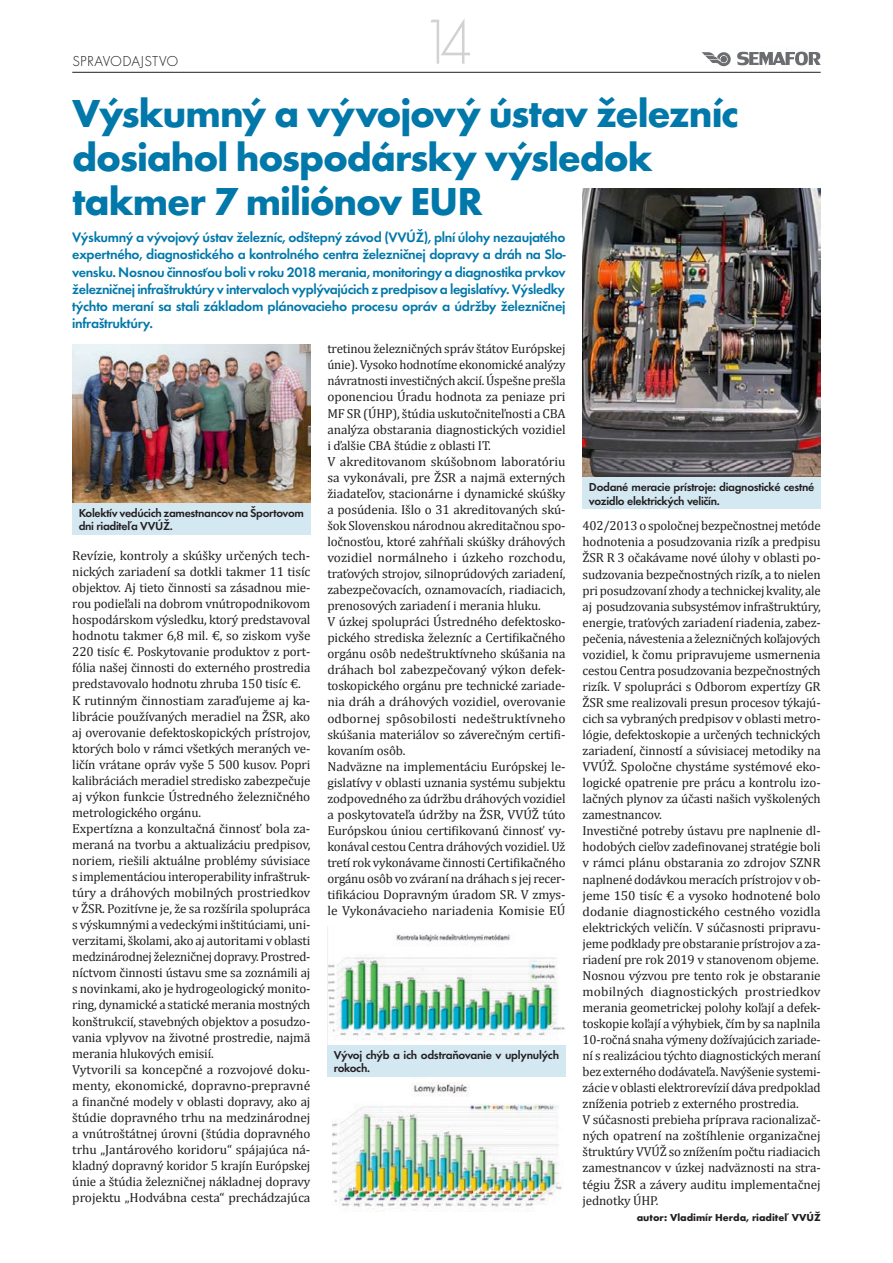
<style>
.page{position:relative;width:893px;height:1263px;background:#fff}
.page>*{position:absolute;margin:0;border:0;box-sizing:border-box;transform-origin:0 0}
.t1{font:66px "Futura TOT Ligh";color:#d1d2d4;scale:.9 1}
.t2{font:700 40.5px/43.5px "Futura TOT";letter-spacing:-.025em;color:#0078aa}
.t3{font:15px "Futura TOT Ligh";letter-spacing:.01em;color:#231f20}
.t4{font:600 14.25px/17.2px "Futura TOT";letter-spacing:-.02em;color:#0078aa;text-align:justify}
.t5{font:13.05px/16px "Cambria";letter-spacing:-.01em;color:#231f20}
.t6{font:600 12px/13.5px "Futura TOT";letter-spacing:-.025em;color:#231f20}
.t7{font:700 10.5px "Futura TOT";color:#231f20}
</style>
<div class="page">
<hr style="left:72px;top:72px;width:749px;height:1px;background:#231f20">
<svg style="left:737px;top:51px;width:84px;height:14px"></svg>
<svg style="left:702px;top:52px;width:29px;height:14px"></svg>
<img style="left:327px;top:1076px;width:239px;height:136px">
<img style="left:327px;top:927px;width:238px;height:118px">
<img style="left:583px;top:189px;width:238px;height:289px">
<img style="left:72px;top:345px;width:238px;height:159px">
<div style="left:583px;top:478px;width:238px;height:31px;background:#d4e8f2"></div>
<div style="left:327px;top:1045px;width:239px;height:31px;background:#d4e8f2"></div>
<div style="left:72px;top:504px;width:238px;height:31px;background:#d4e8f2"></div>
<p class="t3" style="left:72px;top:52px;width:108px">SPRAVODAJSTVO</p>
<h1 class="t1" style="left:420px;top:4px;width:59px">14</h1>
<h2 class="t2" style="left:72px;top:91px;width:668px">Výskumný a vývojový ústav železníc dosiahol hospodársky výsledok takmer 7 miliónov EUR</h2>
<p class="t4" style="left:72px;top:229px;width:495px">Výskumný a vývojový ústav železníc, odštepný závod (VVÚŽ), plní úlohy nezaujatého expertného, diagnostického a kontrolného centra železničnej dopravy a dráh na Slo&shy;vensku. Nosnou činnosťou boli v roku 2018 merania, monitoringy a diagnostika prvkov železničnej infraštruktúry v intervaloch vyplývajúcich z predpisov a legislatívy. Výsledky týchto meraní sa stali základom plánovacieho procesu opráv a údržby železničnej infraštruktúry.</p>
<p class="t6" style="left:79px;top:506px;width:227px">Kolektív vedúcich zamestnancov na Športovom dni riaditeľa VVÚŽ.</p>
<p class="t5" style="left:72px;top:547px;width:240px">Revízie, kontroly a skúšky určených tech&shy;nických zariadení sa dotkli takmer 11 tisíc objektov. Aj tieto činnosti sa zásadnou mie&shy;rou podieľali na dobrom vnútropodnikovom hospodárskom výsledku, ktorý predstavoval hodnotu takmer 6,8 mil. €, so ziskom vyše 220 tisíc €. Poskytovanie produktov z port&shy;fólia našej činnosti do externého prostredia predstavovalo hodnotu zhruba 150 tisíc €.<br>K rutinným činnostiam zaraďujeme aj ka&shy;librácie používaných meradiel na ŽSR, ako aj overovanie defektoskopických prístrojov, ktorých bolo v rámci všetkých meraných ve&shy;ličín vrátane opráv vyše 5 500 kusov. Popri kalibráciách meradiel stredisko zabezpečuje aj výkon funkcie Ústredného železničného metrologického orgánu.<br>Expertízna a konzultačná činnosť bola za&shy;meraná na tvorbu a aktualizáciu predpisov, noriem, riešili aktuálne problémy súvisiace s implementáciou interoperability infraštruk&shy;túry a dráhových mobilných prostriedkov v ŽSR. Pozitívne je, že sa rozšírila spolupráca s výskumnými a vedeckými inštitúciami, uni&shy;verzitami, školami, ako aj autoritami v oblasti medzinárodnej železničnej dopravy. Prostred&shy;níctvom činnosti ústavu sme sa zoznámili aj s novinkami, ako je hydrogeologický monito&shy;ring, dynamické a statické merania mostných konštrukcií, stavebných objektov a posudzo&shy;vania vplyvov na životné prostredie, najmä merania hlukových emisií.<br>Vytvorili sa koncepčné a rozvojové doku&shy;menty, ekonomické, dopravno-prepravné a finančné modely v oblasti dopravy, ako aj štúdie dopravného trhu na medzinárodnej a vnútroštátnej úrovni (štúdia dopravného trhu „Jantárového koridoru“ spájajúca ná&shy;kladný dopravný koridor 5 krajín Európskej únie a štúdia železničnej nákladnej dopravy projektu „Hodvábna cesta“ prechádzajúca</p>
<p class="t5" style="left:327px;top:341px;width:240px">tretinou železničných správ štátov Európskej únie). Vysoko hodnotíme ekonomické analýzy návratnosti investičných akcií. Úspešne prešla oponenciou Úradu hodnota za peniaze pri MF SR (ÚHP), štúdia uskutočniteľnosti a CBA analýza obstarania diagnostických vozidiel i ďalšie CBA štúdie z oblasti IT.<br>V akreditovanom skúšobnom laboratóriu sa vykonávali, pre ŽSR a najmä externých žiadateľov, stacionárne i dynamické skúšky a posúdenia. Išlo o 31 akreditovaných skú&shy;šok Slovenskou národnou akreditačnou spo&shy;ločnosťou, ktoré zahŕňali skúšky dráhových vozidiel normálneho i úzkeho rozchodu, traťových strojov, silnoprúdových zariadení, zabezpečovacích, oznamovacích, riadiacich, prenosových zariadení i merania hluku.<br>V úzkej spolupráci Ústredného defektosko&shy;pického strediska železníc a Certifikačného orgánu osôb nedeštruktívneho skúšania na dráhach bol zabezpečovaný výkon defek&shy;toskopického orgánu pre technické zariade&shy;nia dráh a dráhových vozidiel, overovanie odbornej spôsobilosti nedeštruktívneho skúšania materiálov so záverečným certifi&shy;kovaním osôb.<br>Nadväzne na implementáciu Európskej le&shy;gislatívy v oblasti uznania systému subjektu zodpovedného za údržbu dráhových vozidiel a poskytovateľa údržby na ŽSR, VVÚŽ túto Európskou úniou certifikovanú činnosť vy&shy;konával cestou Centra dráhových vozidiel. Už tretí rok vykonávame činnosti Certifikačného orgánu osôb vo zváraní na dráhach s jej recer&shy;tifikáciou Dopravným úradom SR. V zmys&shy;le Vykonávacieho nariadenia Komisie EÚ</p>
<p class="t6" style="left:334px;top:1048px;width:227px">Vývoj chýb a ich odstraňovanie v uplynulých rokoch.</p>
<p class="t6" style="left:589px;top:480px;width:227px">Dodané meracie prístroje: diagnostické cestné vozidlo elektrických veličín.</p>
<p class="t5" style="left:583px;top:518px;width:240px">402/2013 o spoločnej bezpečnostnej metóde hodnotenia a posudzovania rizík a predpisu ŽSR R 3 očakávame nové úlohy v oblasti po&shy;sudzovania bezpečnostných rizík, a to nielen pri posudzovaní zhody a technickej kvality, ale aj posudzovania subsystémov infraštruktúry, energie, traťových zariadení riadenia, zabez&shy;pečenia, návestenia a železničných koľajových vozidiel, k čomu pripravujeme usmernenia cestou Centra posudzovania bezpečnostných rizík. V spolupráci s Odborom expertízy GR ŽSR sme realizovali presun procesov týkajú&shy;cich sa vybraných predpisov v oblasti metro&shy;lógie, defektoskopie a určených technických zariadení, činností a súvisiacej metodiky na VVÚŽ. Spoločne chystáme systémové eko&shy;logické opatrenie pre prácu a kontrolu izo&shy;lačných plynov za účasti našich vyškolených zamestnancov.<br>Investičné potreby ústavu pre naplnenie dl&shy;hodobých cieľov zadefinovanej stratégie boli v rámci plánu obstarania zo zdrojov SZNR naplnené dodávkou meracích prístrojov v ob&shy;jeme 150 tisíc € a vysoko hodnotené bolo dodanie diagnostického cestného vozidla elektrických veličín. V súčasnosti pripravu&shy;jeme podklady pre obstaranie prístrojov a za&shy;riadení pre rok 2019 v stanovenom objeme.<br>Nosnou výzvou pre tento rok je obstaranie mobilných diagnostických prostriedkov merania geometrickej polohy koľají a defek&shy;toskopie koľají a výhybiek, čím by sa naplnila 10-ročná snaha výmeny dožívajúcich zariade&shy;ní s realizáciou týchto diagnostických meraní bez externého dodávateľa. Navýšenie systemi&shy;zácie v oblasti elektrorevízií dáva predpoklad zníženia potrieb z externého prostredia.<br>V súčasnosti prebieha príprava racionalizač&shy;ných opatrení na zoštíhlenie organizačnej štruktúry VVÚŽ so znížením počtu riadiacich zamestnancov v úzkej nadväznosti na stra&shy;tégiu ŽSR a závery auditu implementačnej jednotky ÚHP.</p>
<p class="t7" style="left:637px;top:1210px;width:185px">autor: Vladimír Herda, riaditeľ VVÚŽ</p>
</div>
